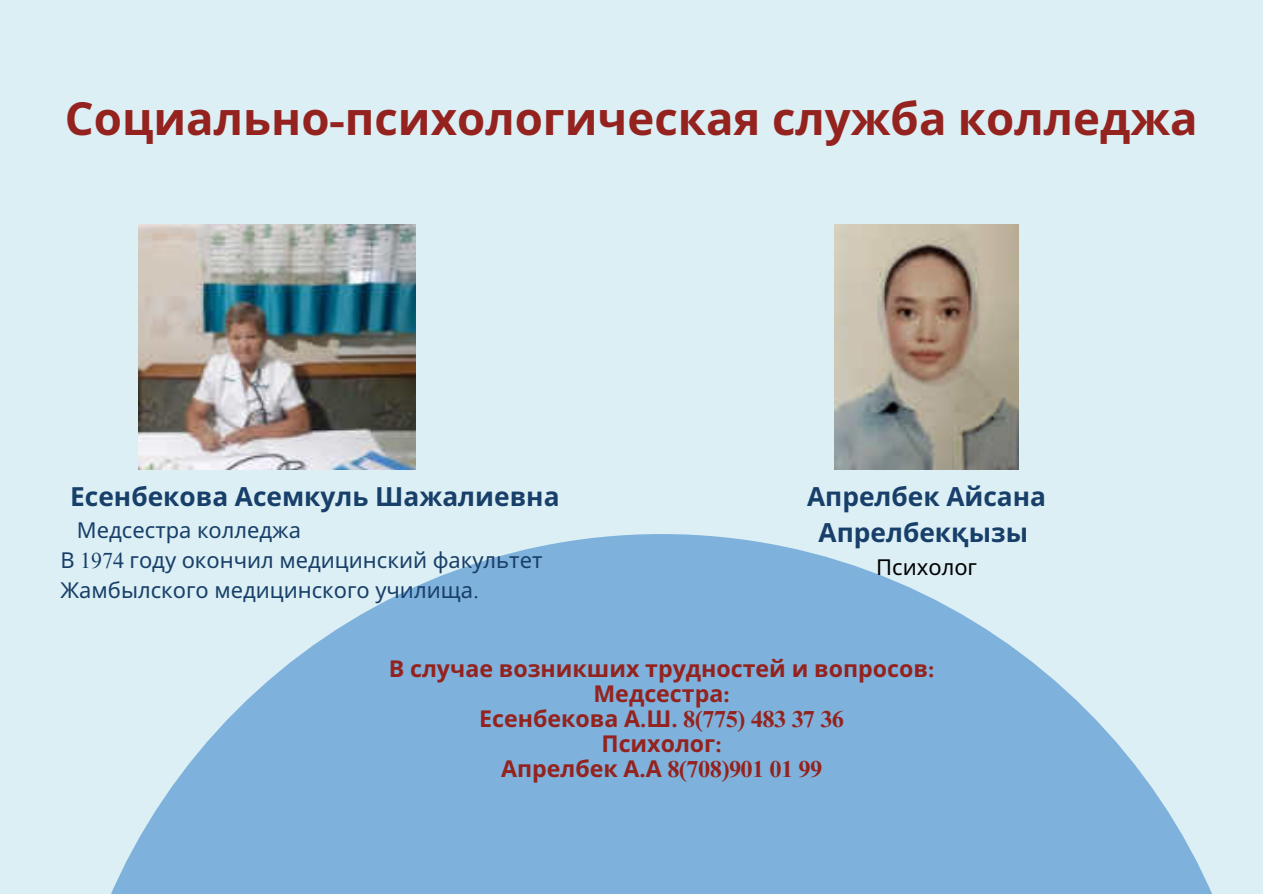
<style>
.page{position:relative;width:1263px;height:894px;background:#fff}
.page>*{position:absolute;margin:0;border:0;box-sizing:border-box;transform-origin:0 0}
.t1{font:700 45.6px "Noto Sans";color:#94221e}
.t2{font:700 26.25px/36.8px "Noto Sans";color:#183f69;text-align:center}
.t3{font:700 23.1px/25px "Noto Sans";color:#94221e;text-align:center}
.t4{font:700 23.1px "Times NRMT Pro";color:#94221e}
.t5{font:21.9px/30.3px "Noto Sans";color:#183f69}
.t6{font:21.9px "Noto Sans";color:#000}
.s1{font-family:"Times NRMT Pro"}
.s2{font-family:"Noto Sans"}
</style>
<div class="page">
<div style="left:0;top:0;width:1263px;height:893px;background:#dbeff4"></div>
<svg style="left:111px;top:534px;width:1101px;height:359px;fill:#7eb1db"></svg>
<img style="left:139px;top:224px;width:276px;height:245px">
<img style="left:834px;top:224px;width:185px;height:245px">
<h1 class="t1" style="left:65px;top:86px;width:1134px">Социально<span class="s1">-</span>психологическая служба колледжа</h1>
<p class="t2" style="left:70px;top:478px;width:491px">Есенбекова Асемкуль Шажалиевна</p>
<p class="t5" style="left:61px;top:515px;width:483px;text-indent:16px">Медсестра колледжа<br>В <span class="s1">1974</span> году окончил медицинский факультет<br>Жамбылского медицинского училища<span class="s1">.</span></p>
<p class="t2" style="left:807px;top:478px;width:240px">Апрелбек Айсана<br>Апрелбекқызы</p>
<p class="t6" style="left:876px;top:551px;width:102px">Психолог</p>
<p class="t3" style="left:389px;top:656px;width:547px">В случае возникших трудностей и вопросов<span class="s1">:<br></span>Медсестра<span class="s1">:</span></p>
<p class="t4" style="left:479px;top:704px;width:366px"><span class="s2">Есенбекова А</span>.<span class="s2">Ш</span>. 8(775) 483 37 36</p>
<p class="t3" style="left:601px;top:731px;width:122px">Психолог<span class="s1">:</span></p>
<p class="t4" style="left:501px;top:754px;width:322px"><span class="s2">Апрелбек А</span>.<span class="s2">А</span> 8(708)901 01 99</p>
</div>
